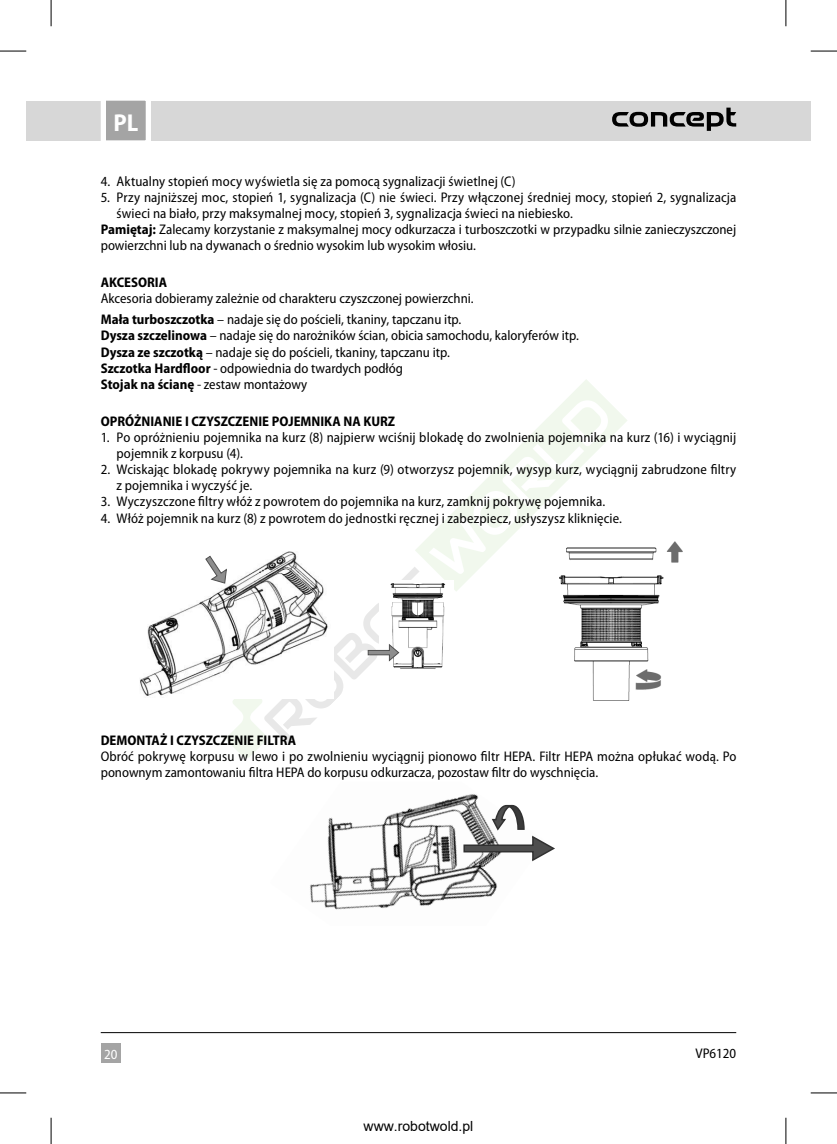
<style>
.page{position:relative;width:837px;height:1144px;background:#fff}
.page>*{position:absolute;margin:0;border:0;box-sizing:border-box;transform-origin:0 0}
.t1{font:700 semi-condensed 24.5px "Myriad Pro";color:#fff}
.t2{font:semi-condensed 14px/16.1px "Myriad Pro";letter-spacing:.005em;color:#000}
.t3{font:700 semi-condensed 14px "Myriad Pro";color:#000}
.t4{font:14px "Arial";color:#000}
.t5{font:semi-condensed 14px "Myriad Pro";color:#fff}
.s1{font-weight:700}
</style>
<div class="page">
<svg style="left:572px;top:379px;width:55px;height:55px"></svg>
<div style="left:785px;top:101px;width:25px;height:39px;background:#d7d7d7"></div>
<div style="left:26px;top:101px;width:759px;height:39px;background:#d7d7d7"></div>
<div style="left:101px;top:1043px;width:20px;height:20px;background:#a4a4a4"></div>
<svg style="left:98px;top:100px;width:55px;height:41px;background:#bbb"></svg>
<hr style="left:101px;top:1032px;width:635px;height:1px;background:#000">
<svg style="left:612px;top:108px;width:124px;height:23px"></svg>
<img style="left:140px;top:600px;width:65px;height:96px">
<svg style="left:205px;top:394px;width:409px;height:364px"></svg>
<img style="left:556px;top:537px;width:127px;height:173px">
<img style="left:310px;top:794px;width:187px;height:116px">
<svg style="left:462px;top:803px;width:93px;height:59px"></svg>
<svg style="left:0;top:51px;width:26px;height:1px"></svg>
<svg style="left:810px;top:51px;width:26px;height:1px"></svg>
<svg style="left:0;top:1092px;width:26px;height:1px"></svg>
<svg style="left:810px;top:1092px;width:26px;height:1px"></svg>
<svg style="left:51px;top:0;width:1px;height:26px"></svg>
<svg style="left:51px;top:1118px;width:1px;height:26px"></svg>
<svg style="left:785px;top:0;width:1px;height:26px"></svg>
<svg style="left:785px;top:1118px;width:1px;height:26px"></svg>
<h1 class="t1" style="left:113px;top:109px;width:26px">PL</h1>
<p class="t2" style="left:101px;top:173px;width:416px">4. Aktualny stopień mocy wyświetla się za pomocą sygnalizacji świetlnej (C)</p>
<p class="t2" style="left:101px;top:189px;width:636px">5. Przy najniższej moc, stopień 1, sygnalizacja (C) nie świeci. Przy włączonej średniej mocy, stopień 2, sygnalizacja</p>
<p class="t2" style="left:116px;top:205px;width:458px">świeci na biało, przy maksymalnej mocy, stopień 3, sygnalizacja świeci na niebiesko.</p>
<p class="t2" style="left:101px;top:221px;width:636px"><span class="s1">Pamiętaj:</span> Zalecamy korzystanie z maksymalnej mocy odkurzacza i turboszczotki w przypadku silnie zanieczyszczonej</p>
<p class="t2" style="left:101px;top:238px;width:377px">powierzchni lub na dywanach o średnio wysokim lub wysokim włosiu.</p>
<p class="t3" style="left:101px;top:275px;width:68px">AKCESORIA</p>
<p class="t2" style="left:101px;top:288px;width:374px;line-height:21px">Akcesoria dobieramy zależnie od charakteru czyszczonej powierzchni.<br><span class="s1">Mała turboszczotka</span> – nadaje się do pościeli, tkaniny, tapczanu itp.</p>
<p class="t2" style="left:101px;top:328px;width:479px"><span class="s1">Dysza szczelinowa</span> – nadaje się do narożników ścian, obicia samochodu, kaloryferów itp.<br><span class="s1">Dysza ze szczotką</span> – nadaje się do pościeli, tkaniny, tapczanu itp.<br><span class="s1">Szczotka Hardfloor</span> - odpowiednia do twardych podłóg<br><span class="s1">Stojak na ścianę</span> - zestaw montażowy</p>
<p class="t3" style="left:101px;top:413px;width:296px">OPRÓŻNIANIE I CZYSZCZENIE POJEMNIKA NA KURZ</p>
<p class="t2" style="left:116px;top:430px;width:621px;text-indent:-16px">1. Po opróżnieniu pojemnika na kurz (8) najpierw wciśnij blokadę do zwolnienia pojemnika na kurz (16) i wyciągnij pojemnik z korpusu (4).</p>
<p class="t2" style="left:116px;top:462px;width:621px;text-indent:-16px">2. Wciskając blokadę pokrywy pojemnika na kurz (9) otworzysz pojemnik, wysyp kurz, wyciągnij zabrudzone filtry z pojemnika i wyczyść je.</p>
<p class="t2" style="left:101px;top:494px;width:506px">3. Wyczyszczone filtry włóż z powrotem do pojemnika na kurz, zamknij pokrywę pojemnika.</p>
<p class="t2" style="left:101px;top:510px;width:522px">4. Włóż pojemnik na kurz (8) z powrotem do jednostki ręcznej i zabezpiecz, usłyszysz kliknięcie.</p>
<p class="t3" style="left:101px;top:733px;width:197px">DEMONTAŻ I CZYSZCZENIE FILTRA</p>
<p class="t2" style="left:101px;top:749px;width:637px">Obróć pokrywę korpusu w lewo i po zwolnieniu wyciągnij pionowo filtr HEPA. Filtr HEPA można opłukać wodą. Po ponownym zamontowaniu filtra HEPA do korpusu odkurzacza, pozostaw filtr do wyschnięcia.</p>
<p class="t5" style="left:104px;top:1046px;width:15px">20</p>
<p class="t4" style="left:363px;top:1117px;width:111px">www.robotwold.pl</p>
<p class="t2" style="left:695px;top:1045px;width:42px">VP6120</p>
</div>
